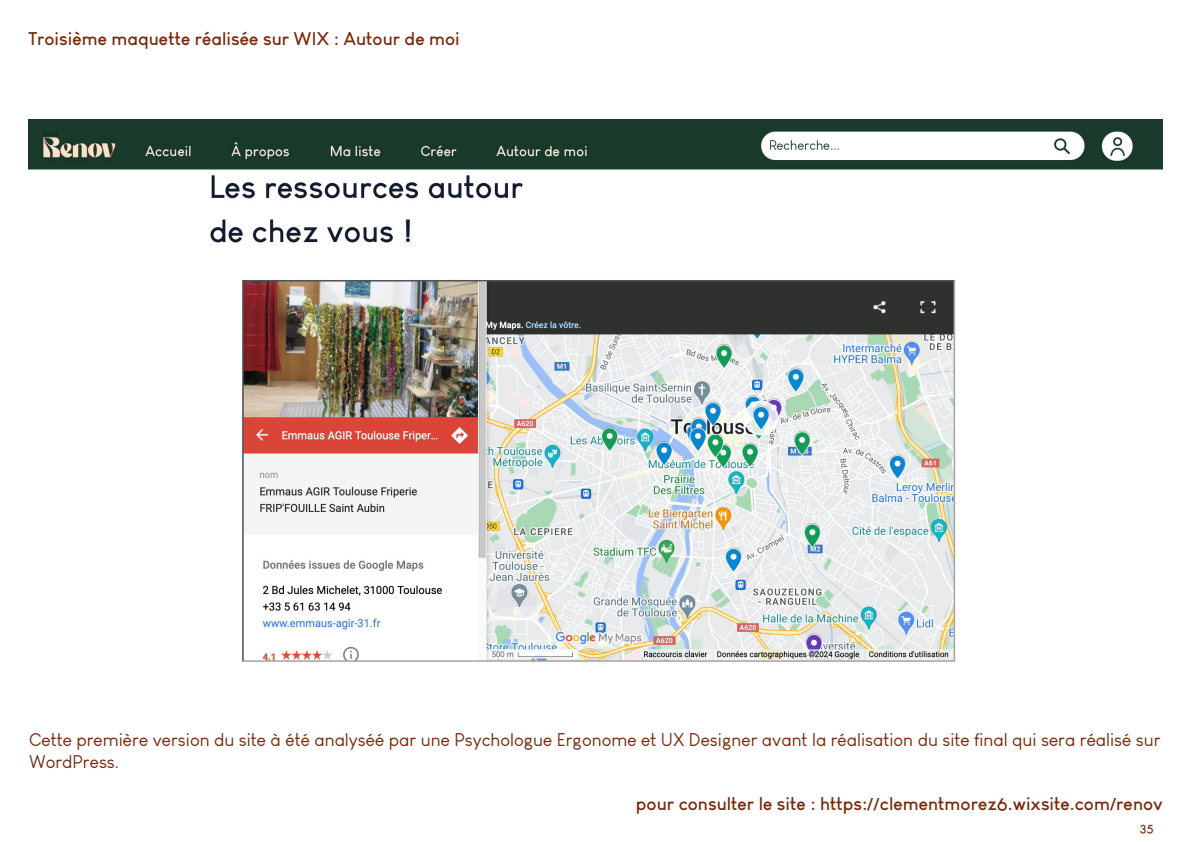
<style>
.page{position:relative;width:1191px;height:842px;background:#fff}
.page>*{position:absolute;margin:0;border:0;box-sizing:border-box;transform-origin:0 0}
.t1{font:18px/21.6px "Louis George Cafe";color:#76290b}
.t2{font:700 18px "Louis George Cafe";color:#76290b}
.t3{font:700 12px "Louis George Cafe";color:#76290b}
</style>
<div class="page">
<img style="left:28px;top:119px;width:1134px;height:543px">
<p class="t2" style="left:28px;top:27px;width:433px">Troisième maquette réalisée sur WIX : Autour de moi</p>
<p class="t1" style="left:29px;top:729px;width:1133px">Cette première version du site à été analyséé par une Psychologue Ergonome et UX Designer avant la réalisation du site final qui sera réalisé sur<br>WordPress.</p>
<p class="t2" style="left:636px;top:792px;width:528px">pour consulter le site : https://clementmorez6.wixsite.com/renov</p>
<p class="t3" style="left:1140px;top:821px;width:15px">35</p>
</div>
